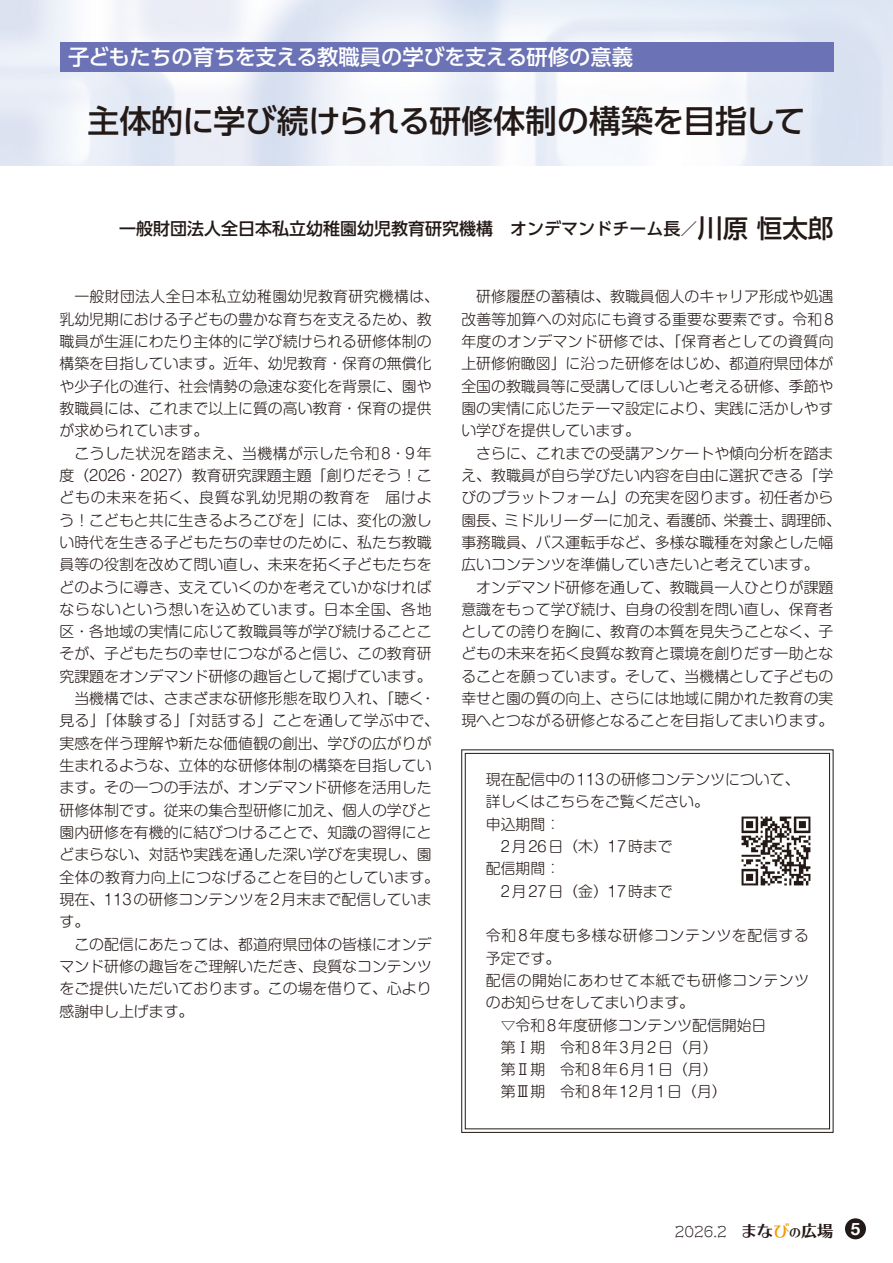
<style>
.page{position:relative;width:893px;height:1263px;background:#fff}
.page>*{position:absolute;margin:0;border:0;box-sizing:border-box;transform-origin:0 0}
.t1{font:500 31.95px "UD Shin Go Pr 6 N";letter-spacing:-.01em;color:#231916}
.t2{font:500 21.3px "UD Shin Go Pr 6 N";letter-spacing:-.02em;color:#fff}
.t3{font:500 16.95px "UD Shin Go Pr 6 N";color:#231916}
.t4{font:300 14.85px/22.4px "Shin M Go Pr 6 N";color:#231916}
.t5{font:300 14.85px "Shin M Go Pr 6 N";letter-spacing:.05em;color:#231916}
.t6{font:300 14.85px "Shin M Go Pr 6 N";letter-spacing:.125em;color:#231916}
.t7{font:300 14.85px "Shin M Go Pr 6 N";letter-spacing:.025em;color:#231916}
.t8{font:300 14.85px "Shin M Go Pr 6 N";letter-spacing:.02em;color:#231916}
.t9{font:300 14.85px "Shin M Go Pr 6 N";letter-spacing:.03em;color:#231916}
.t10{font:300 14.85px "Shin M Go Pr 6 N";letter-spacing:.045em;color:#231916}
.t11{font:300 14.85px "Shin M Go Pr 6 N";letter-spacing:.035em;color:#231916}
.t12{font:300 13.8px "Cinema Letter Std";color:#231916}
.s1{font-size:25.5px}
.s2{font-family:"UD Typos 515 Std";font-weight:400;font-size:16.2px}
.s3{font-family:"UD Typos 515 Std";font-weight:400;font-size:16.2px;color:#f39800}
.s4{font-family:"UD Typos 515 Std";font-weight:400;font-size:11.85px}
</style>
<div class="page">
<img style="left:0;top:0;width:1px;height:166px">
<div style="left:60px;top:43px;width:773px;height:29px;background:#6b72b5"></div>
<svg style="left:461px;top:749px;width:373px;height:384px"></svg>
<div style="left:465px;top:753px;width:365px;height:376px;border:1px solid #231916"></div>
<img style="left:734px;top:809px;width:85px;height:85px">
<div style="left:845px;top:1218px;width:21px;height:21px;background:#231916;border-radius:50%"></div>
<h2 class="t2" style="left:68px;top:40px;width:567px">子どもたちの育ちを支える教職員の学びを支える研修の意義</h2>
<h1 class="t1" style="left:87px;top:95px;width:720px">主体的に学び続けられる研修体制の構築を目指して</h1>
<p class="t3" style="left:119px;top:215px;width:716px">一般財団法人全日本私立幼稚園幼児教育研究機構　オンデマンドチーム長╱<span class="s1">川原 恒太郎</span></p>
<p class="t4" style="left:60px;top:285px;width:381px;text-indent:15px">一般財団法人全日本私立幼稚園幼児教育研究機構は、乳幼児期における子どもの豊かな育ちを支えるため、教職員が生涯にわたり主体的に学び続けられる研修体制の構築を目指しています。近年、幼児教育・保育の無償化や少子化の進行、社会情勢の急速な変化を背景に、園や教職員には、これまで以上に質の高い教育・保育の提供が求められています。</p>
<p class="t9" style="left:74px;top:441px;width:359px">こうした状況を踏まえ、当機構が示した令和8・9年</p>
<p class="t4" style="left:60px;top:463px;width:374px">度（2026・2027）教育研究課題主題「創りだそう！こ</p>
<p class="t5" style="left:60px;top:486px;width:374px">どもの未来を拓く、良質な乳幼児期の教育を　届けよ</p>
<p class="t4" style="left:60px;top:508px;width:374px">う！こどもと共に生きるよろこびを」には、変化の激し</p>
<p class="t4" style="left:60px;top:530px;width:374px">い時代を生きる子どもたちの幸せのために、私たち教職</p>
<p class="t4" style="left:60px;top:552px;width:374px">員等の役割を改めて問い直し、未来を拓く子どもたちを</p>
<p class="t4" style="left:60px;top:575px;width:374px">どのように導き、支えていくのかを考えていかなければ</p>
<p class="t5" style="left:60px;top:597px;width:374px">ならないという想いを込めています。日本全国、各地</p>
<p class="t4" style="left:60px;top:619px;width:374px">区・各地域の実情に応じて教職員等が学び続けることこ</p>
<p class="t4" style="left:60px;top:642px;width:374px">そが、子どもたちの幸せにつながると信じ、この教育研</p>
<p class="t4" style="left:60px;top:664px;width:374px">究課題をオンデマンド研修の趣旨として掲げています。</p>
<p class="t4" style="left:74px;top:686px;width:362px">当機構では、さまざまな研修形態を取り入れ、「聴く・</p>
<p class="t7" style="left:60px;top:709px;width:381px">見る」「体験する」「対話する」ことを通して学ぶ中で、</p>
<p class="t4" style="left:60px;top:731px;width:374px">実感を伴う理解や新たな価値観の創出、学びの広がりが</p>
<p class="t4" style="left:60px;top:753px;width:374px">生まれるような、立体的な研修体制の構築を目指してい</p>
<p class="t4" style="left:60px;top:776px;width:374px">ます。その一つの手法が、オンデマンド研修を活用した</p>
<p class="t4" style="left:60px;top:798px;width:374px">研修体制です。従来の集合型研修に加え、個人の学びと</p>
<p class="t4" style="left:60px;top:820px;width:374px">園内研修を有機的に結びつけることで、知識の習得にと</p>
<p class="t4" style="left:60px;top:843px;width:374px">どまらない、対話や実践を通した深い学びを実現し、園</p>
<p class="t8" style="left:60px;top:865px;width:381px">全体の教育力向上につなげることを目的としています。</p>
<p class="t4" style="left:60px;top:887px;width:374px">現在、113の研修コンテンツを2月末まで配信していま</p>
<p class="t4" style="left:60px;top:910px;width:31px">す。</p>
<p class="t4" style="left:74px;top:932px;width:359px">この配信にあたっては、都道府県団体の皆様にオンデ</p>
<p class="t4" style="left:60px;top:954px;width:374px">マンド研修の趣旨をご理解いただき、良質なコンテンツ</p>
<p class="t4" style="left:60px;top:977px;width:374px">をご提供いただいております。この場を借りて、心より</p>
<p class="t4" style="left:60px;top:999px;width:135px">感謝申し上げます。</p>
<p class="t4" style="left:461px;top:285px;width:374px;text-align:justify;text-indent:15px">研修履歴の蓄積は、教職員個人のキャリア形成や処遇改善等加算への対応にも資する重要な要素です。令和8年度のオンデマンド研修では、「保育者としての資質向上研修俯瞰図」に沿った研修をはじめ、都道府県団体が全国の教職員等に受講してほしいと考える研修、季節や園の実情に応じたテーマ設定により、実践に活かしやすい学びを提供しています。</p>
<p class="t4" style="left:461px;top:441px;width:381px;text-indent:15px">さらに、これまでの受講アンケートや傾向分析を踏まえ、教職員が自ら学びたい内容を自由に選択できる「学びのプラットフォーム」の充実を図ります。初任者から園長、ミドルリーダーに加え、看護師、栄養士、調理師、事務職員、バス運転手など、多様な職種を対象とした幅広いコンテンツを準備していきたいと考えています。</p>
<p class="t4" style="left:461px;top:575px;width:374px;text-align:justify;text-indent:15px">オンデマンド研修を通して、教職員一人ひとりが課題意識をもって学び続け、自身の役割を問い直し、保育者としての誇りを胸に、教育の本質を見失うことなく、子どもの未来を拓く良質な教育と環境を創りだす一助となることを願っています。そして、当機構として子どもの幸せと園の質の向上、さらには地域に開かれた教育の実現へとつながる研修となることを目指してまいります。</p>
<p class="t4" style="left:486px;top:767px;width:315px">現在配信中の113の研修コンテンツについて、詳しくはこちらをご覧ください。<br>申込期間：<br>　2月26日（木）17時まで<br>配信期間：<br>　2月27日（金）17時まで</p>
<p class="t10" style="left:486px;top:924px;width:325px">令和8年度も多様な研修コンテンツを配信する</p>
<p class="t4" style="left:486px;top:946px;width:76px">予定です。</p>
<p class="t11" style="left:486px;top:968px;width:325px">配信の開始にあわせて本紙でも研修コンテンツ</p>
<p class="t4" style="left:486px;top:990px;width:210px">のお知らせをしてまいります。</p>
<p class="t4" style="left:501px;top:1013px;width:267px">▽令和8年度研修コンテンツ配信開始日</p>
<p class="t6" style="left:501px;top:1035px;width:219px">第Ⅰ期　令和8年3月2日（月）</p>
<p class="t6" style="left:501px;top:1057px;width:219px">第Ⅱ期　令和8年6月1日（月）</p>
<p class="t6" style="left:501px;top:1080px;width:228px">第Ⅲ期　令和8年12月1日（月）</p>
<p class="t12" style="left:675px;top:1221px;width:187px">2026.2　<span class="s2">まな</span><span class="s3">び</span><span class="s4">の</span><span class="s2">広場</span> <sup>5</sup></p>
</div>
